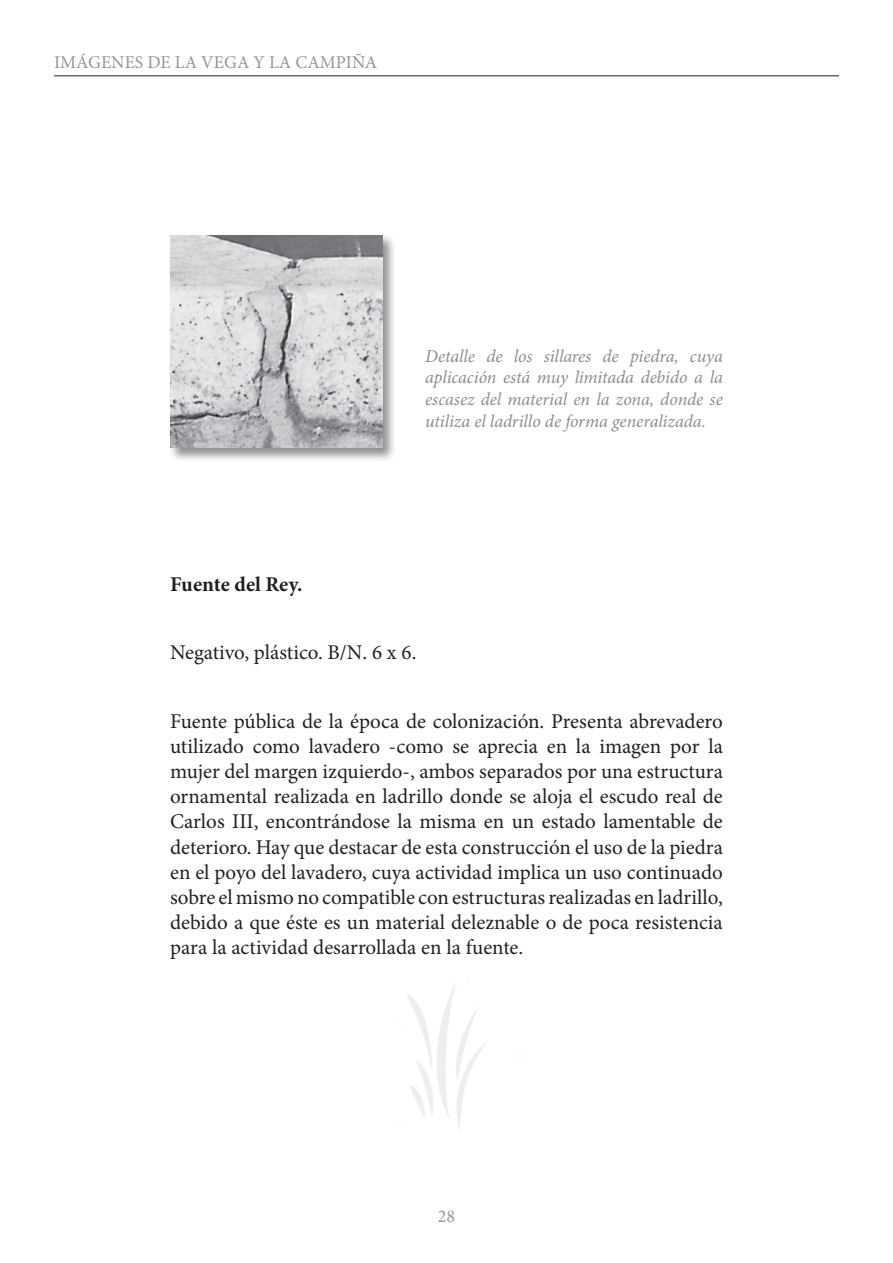
<style>
.page{position:relative;width:893px;height:1263px;background:#fff}
.page>*{position:absolute;margin:0;border:0;box-sizing:border-box;transform-origin:0 0}
.Normal_copy2{font:21px/25.2px "Minion Pro";color:#231f20;text-align:justify}
.Normal_copy2-2{font:700 21px "Minion Pro";letter-spacing:-.005em;color:#231f20}
.Paragraph_Style_1{font:italic 18px/21.6px "Minion Pro";letter-spacing:-.005em;color:#8c8e91;text-align:justify}
.t1{font:18px "Minion Pro";color:#939598}
</style>
<div class="page">
<hr style="left:54px;top:75px;width:785px;height:1px;background:#231f20">
<div style="left:168px;top:233px;width:236px;height:236px;background:#231f20;opacity:.5"></div>
<img style="left:170px;top:235px;width:213px;height:213px">
<p class="t1" style="left:54px;top:50px;width:325px">IMÁGENES DE LA VEGA Y LA CAMPIÑA</p>
<p class="Paragraph_Style_1" style="left:425px;top:345px;width:299px">Detalle de los sillares de piedra, cuya aplicación está muy limitada debido a la escasez del material en la zona, donde se utiliza el ladrillo de forma generalizada.</p>
<p class="Normal_copy2-2" style="left:170px;top:569px;width:134px">Fuente del Rey.</p>
<p class="Normal_copy2" style="left:170px;top:640px;width:248px">Negativo, plástico. B/N. 6 x 6.</p>
<p class="Normal_copy2" style="left:170px;top:708px;width:554px">Fuente pública de la época de colonización. Presenta abrevadero utilizado como lavadero -como se aprecia en la imagen por la mujer del margen izquierdo-, ambos separados por una estructura ornamental realizada en ladrillo donde se aloja el escudo real de Carlos III, encontrándose la misma en un estado lamentable de deterioro. Hay que destacar de esta construcción el uso de la piedra en el poyo del lavadero, cuya actividad implica un uso continuado sobre el mismo no compatible con estructuras realizadas en ladrillo, debido a que éste es un material deleznable o de poca resistencia para la actividad desarrollada en la fuente.</p>
<p class="t1" style="left:438px;top:1204px;width:19px">28</p>
</div>
